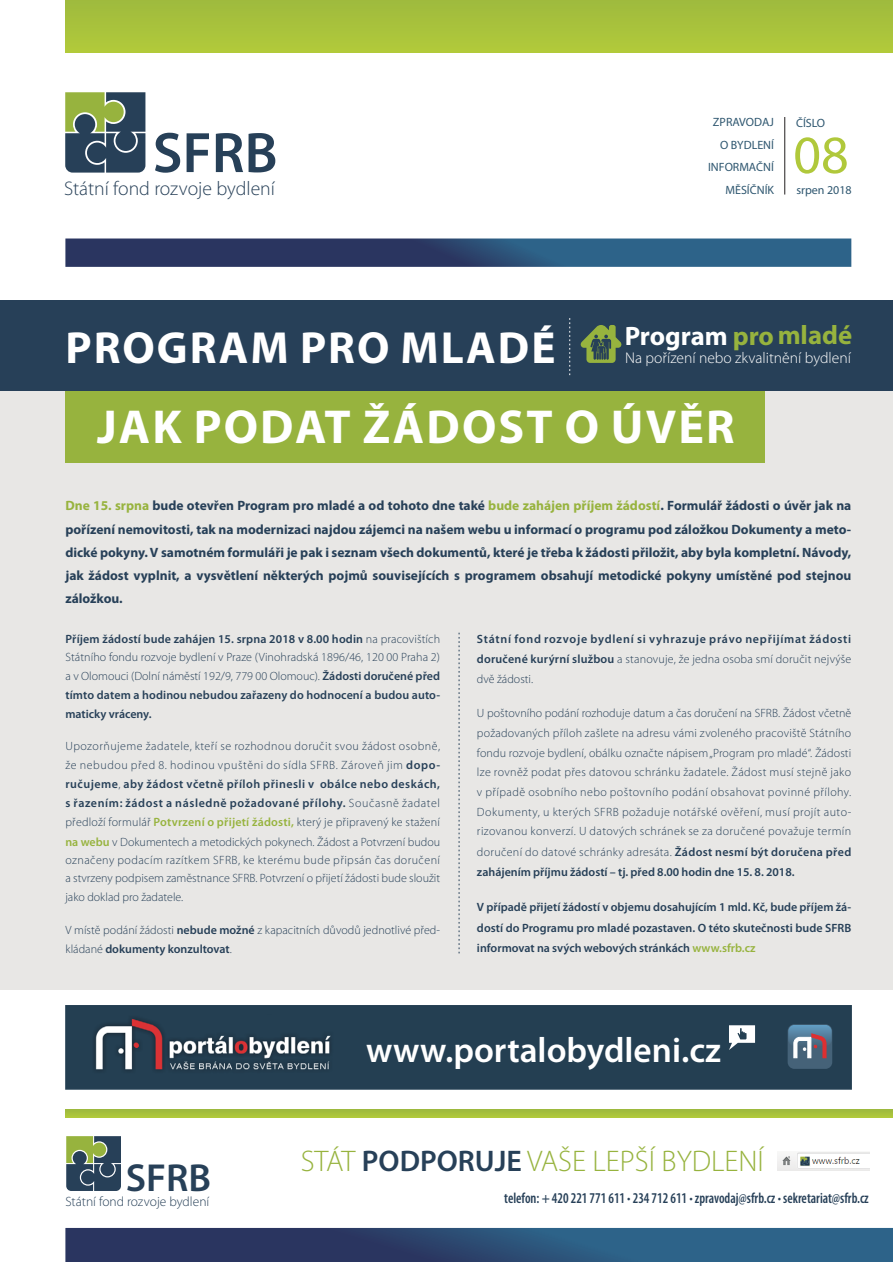
<style>
.page{position:relative;width:893px;height:1262px;background:#fff}
.page>*{position:absolute;margin:0;border:0;box-sizing:border-box;transform-origin:0 0}
.t1{font:600 57.45px "Myriad Pro";color:#274058}
.t2{font:54px "Myriad Pro";color:#b0c83b}
.t3{font:700 47.85px "Myriad Pro";letter-spacing:.045em;color:#fff}
.t4{font:700 45.15px "Myriad Pro";letter-spacing:.045em;color:#fff}
.t5{font:600 39.15px "Myriad Pro";color:#274058}
.t6{font:600 35.25px "Myriad Pro";color:#fff}
.t7{font:300 29.85px "Myriad Pro";color:#97b33e}
.t8{font:700 26.7px "Myriad Pro";color:#97b33e}
.t9{font:300 19.8px "Myriad Pro";color:#274058}
.t10{font:300 15.6px "Myriad Pro";color:#fff}
.t11{font:600 condensed 15px "Myriad Pro";color:#274058;scale:.91 1}
.t12{font:300 15px "Myriad Pro";color:#274058;scale:.91 1}
.t13{font:700 13.5px/23.2px "Myriad Pro";color:#274058;text-align:justify}
.t14{font:300 13.5px "Myriad Pro";color:#274058}
.t15{font:300 12px/19.6px "Myriad Pro";letter-spacing:.01em;color:#274058;text-align:justify}
.t16{font:600 12px/19px "Myriad Pro";letter-spacing:.015em;color:#274058;text-align:justify}
.t17{font:600 12px/20.2px "Myriad Pro";letter-spacing:.06em;color:#274058}
.t18{font:300 12px "Myriad Pro";letter-spacing:.04em;color:#274058}
.t19{font:12px/22.5px "Myriad Pro";color:#2f5770;text-align:right}
.s1{color:#fff}
.s2{color:#97b33e}
.s3{font-weight:300}
.s4{font-weight:600;color:#97b33e}
.s5{font-weight:600}
.s6{font-weight:600;color:#274058}
</style>
<div class="page">
<div style="left:0;top:373px;width:892px;height:616px;background:#e8e7e5"></div>
<div style="left:65px;top:383px;width:700px;height:80px;background:#97b33e"></div>
<svg style="left:65px;top:92px;width:80px;height:81px;background:#556c62"></svg>
<div style="left:65px;top:0;width:827px;height:53px;background:#a8c23c"></div>
<svg style="left:65px;top:238px;width:786px;height:29px;background:#304e75"></svg>
<svg style="left:65px;top:1227px;width:827px;height:34px;background:#315077"></svg>
<div style="left:66px;top:1108px;width:826px;height:9px;background:#a4be3d"></div>
<svg style="left:66px;top:1136px;width:55px;height:55px;background:#546b61"></svg>
<img style="left:777px;top:1152px;width:92px;height:18px">
<svg style="left:799px;top:1156px;width:11px;height:10px"></svg>
<img style="left:65px;top:1005px;width:786px;height:84px">
<div style="left:787px;top:1024px;width:45px;height:44px;background:#456278;border-radius:7px"></div>
<svg style="left:788px;top:1025px;width:43px;height:21px"></svg>
<svg style="left:793px;top:1033px;width:33px;height:25px"></svg>
<svg style="left:729px;top:1025px;width:26px;height:25px"></svg>
<hr style="left:784px;top:117px;width:1px;height:77px;background:#231f20">
<div style="left:0;top:300px;width:892px;height:91px;background:#274058"></div>
<svg style="left:569px;top:318px;width:1px;height:57px"></svg>
<svg style="left:580px;top:325px;width:42px;height:38px"></svg>
<svg style="left:458px;top:632px;width:1px;height:321px"></svg>
<h1 class="t1" style="left:153px;top:119px;width:126px">SFRB</h1>
<h3 class="t9" style="left:64px;top:181px;width:212px">Státní fond rozvoje bydlení</h3>
<p class="t19" style="left:708px;top:112px;width:67px">ZPRAVODAJ<br>O BYDLENÍ<br>INFORMAČNÍ<br>MĚSÍČNÍK</p>
<p class="t19" style="left:796px;top:113px;width:31px">ČÍSLO</p>
<h2 class="t2" style="left:793px;top:137px;width:57px">08</h2>
<p class="t19" style="left:796px;top:180px;width:57px">srpen 2018</p>
<h3 class="t4" style="left:65px;top:330px;width:491px">PROGRAM PRO MLADÉ</h3>
<h3 class="t8" style="left:624px;top:325px;width:229px"><span class="s1">Program</span> promladé</h3>
<h3 class="t10" style="left:625px;top:352px;width:227px">Na pořízení nebo zkvalitnění bydlení</h3>
<h3 class="t3" style="left:97px;top:409px;width:639px">JAK PODAT ŽÁDOST O ÚVĚR</h3>
<p class="t13" style="left:65px;top:495px;width:787px"><span class="s2">Dne 15. srpna</span> bude otevřen Program pro mladé a od tohoto dne také <span class="s2">bude zahájen příjem žádostí</span>. Formulář žádosti o úvěr jak na pořízení nemovitosti, tak na modernizaci najdou zájemci na našem webu u informací o programu pod záložkou Dokumenty a meto&shy;dické pokyny. V samotném formuláři je pak i seznam všech dokumentů, které je třeba k žádosti přiložit, aby byla kompletní. Návody, jak žádost vyplnit, a vysvětlení některých pojmů souvisejících s programem obsahují metodické pokyny umístěné pod stejnou záložkou.</p>
<p class="t16" style="left:65px;top:630px;width:376px">Příjem žádostí bude zahájen 15. srpna 2018 v 8.00 hodin <span class="s3">na pracovištích</span></p>
<p class="t16" style="left:65px;top:667px;width:376px"><span class="s3">a v Olomouci (Dolní náměstí 192/9, 779 00 Olomouc).</span> Žádosti doručené před tímto datem a hodinou nebudou zařazeny do hodnocení a budou auto&shy;maticky vráceny.</p>
<p class="t17" style="left:477px;top:629px;width:376px">Státní fond rozvoje bydlení si vyhrazuje právo nepřijímat žádosti doručené kurýrní službou <span class="s3">a stanovuje, že jedna osoba smí doručit nejvýše</span></p>
<p class="t15" style="left:65px;top:648px;width:376px">Státního fondu rozvoje bydlení v Praze (Vinohradská 1896/46, 120 00 Praha 2)</p>
<p class="t15" style="left:477px;top:670px;width:58px">dvě žádosti.</p>
<p class="t15" style="left:477px;top:704px;width:376px">U poštovního podání rozhoduje datum a čas doručení na SFRB. Žádost včetně požadovaných příloh zašlete na adresu vámi zvoleného pracoviště Státního fondu rozvoje bydlení, obálku označte nápisem„Program pro mladé“. Žádosti lze rovněž podat přes datovou schránku žadatele. Žádost musí stejně jako v případě osobního nebo poštovního podání obsahovat povinné přílohy.<br>Dokumenty, u kterých SFRB požaduje notářské ověření, musí projít auto&shy;rizovanou konverzí. U datových schránek se za doručené považuje termín</p>
<p class="t18" style="left:65px;top:742px;width:376px">Upozorňujeme žadatele, kteří se rozhodnou doručit svou žádost osobně,</p>
<p class="t15" style="left:118px;top:775px;width:4px">,</p>
<p class="t15" style="left:65px;top:814px;width:376px;line-height:18.6px">předloží formulář <span class="s4">Potvrzení o přijetí žádosti,</span> který je připravený ke stažení <span class="s4">na webu</span> v Dokumentech a metodických pokynech. Žádost a Potvrzení budou označeny podacím razítkem SFRB, ke kterému bude připsán čas doručení a stvrzeny podpisem zaměstnance SFRB. Potvrzení o přijetí žádosti bude sloužit jako doklad pro žadatele.</p>
<p class="t16" style="left:65px;top:757px;width:376px"><span class="s3">že nebudou před 8. hodinou vpuštěni do sídla SFRB. Zároveň jim</span> dopo&shy;ručujeme aby žádost včetně příloh přinesli v obálce nebo deskách, s řazením: žádost a následně požadované přílohy. <span class="s3">Současně žadatel</span></p>
<p class="t16" style="left:477px;top:842px;width:376px;line-height:20.2px"><span class="s3">doručení do datové schránky adresáta.</span> Žádost nesmí být doručena před zahájením příjmu žádostí – tj. před 8.00 hodin dne 15. 8. 2018.</p>
<p class="t16" style="left:477px;top:898px;width:376px;line-height:20.2px">V případě přijetí žádostí v objemu dosahujícím 1 mld. Kč, bude příjem žá&shy;dostí do Programu pro mladé pozastaven. O této skutečnosti bude SFRB informovat na svých webových stránkách <span class="s2">www.sfrb.cz</span></p>
<p class="t15" style="left:65px;top:921px;width:376px;line-height:19px">V místě podání žádosti <span class="s5">nebude možné</span> z kapacitních důvodů jednotlivé před&shy;kládané <span class="s5">dokumenty konzultovat</span>.</p>
<h3 class="t6" style="left:366px;top:1029px;width:356px">www.portalobydleni.cz</h3>
<h3 class="t7" style="left:301px;top:1143px;width:464px">STÁT <span class="s6">PODPORUJE</span> VAŠE LEPŠÍ BYDLENÍ</h3>
<h3 class="t5" style="left:126px;top:1154px;width:87px">SFRB</h3>
<p class="t14" style="left:65px;top:1196px;width:145px">Státní fond rozvoje bydlení</p>
<p class="t11" style="left:504px;top:1188px;width:402px">telefon: + 420 221 771 611 234 712 611 zpravodaj@sfrb.cz sekretariat@sfrb.cz</p>
<p class="t12" style="left:627px;top:1191px;width:5px">•</p>
<p class="t12" style="left:689px;top:1191px;width:5px">•</p>
<p class="t12" style="left:777px;top:1191px;width:5px">•</p>
</div>
